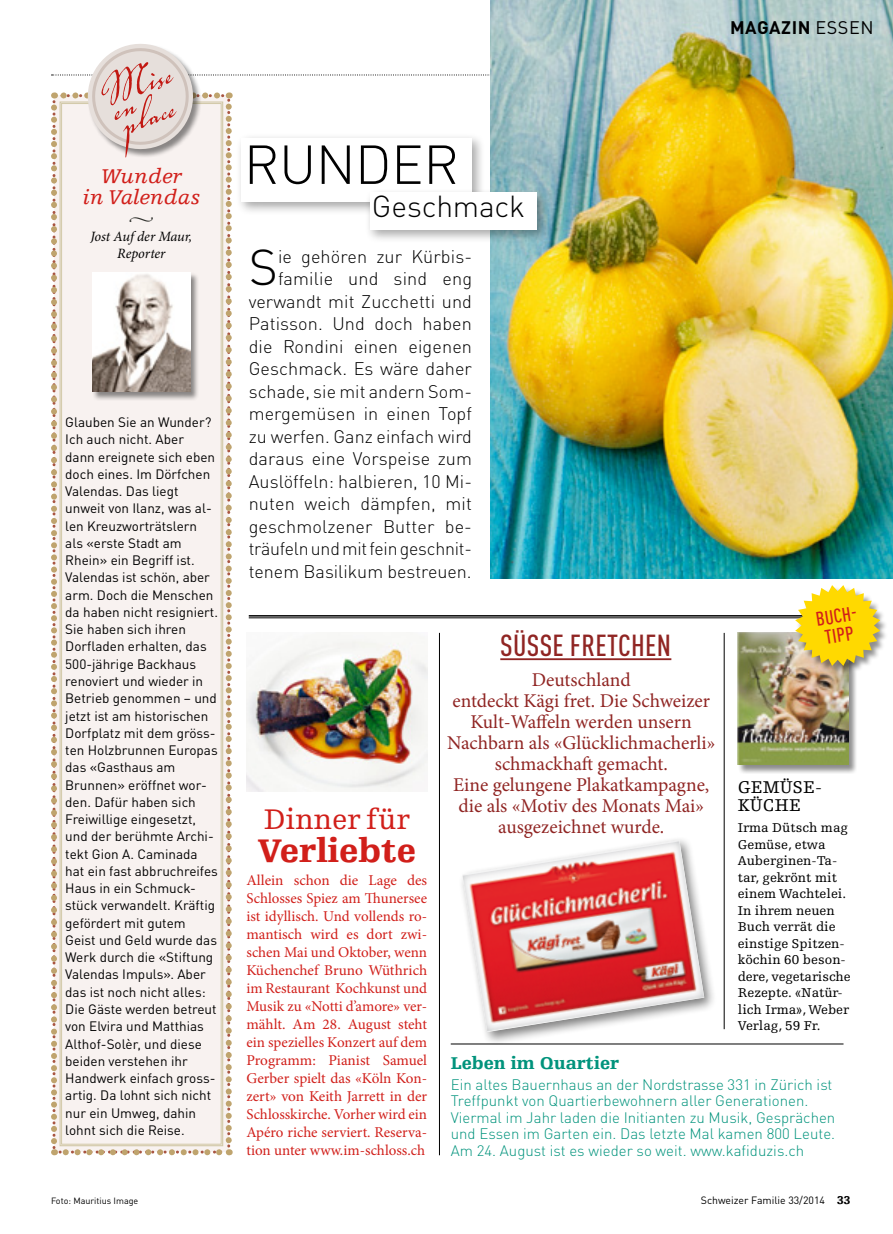
<style>
.page{position:relative;width:893px;height:1234px;background:#fff}
.page>*{position:absolute;margin:0;border:0;box-sizing:border-box;transform-origin:0 0}
._100_Magazin_Headlin{font:300 54px "DIN Pro";letter-spacing:-.005em;color:#000}
._211_Magazintext_DIN{font:300 49.65px "DIN Pro";color:#000}
.AUFTAKT_Headline_rot{font:900 34.5px "Egyptienne FLT Std";color:#d11f1a}
._100_MagazintitelDin{font:500 condensed 30px "DIN Pro";letter-spacing:.01em;color:#902523}
.AUFTAKT_Headline_rot-2{font:30px "Egyptienne FLT Std";color:#d11f1a}
._100_Headline_DIN_li{font:300 30px "DIN Pro";letter-spacing:-.005em;color:#000}
.KOLUMNE_Titel_x04{font:italic 21px/21px "Egyptienne FLT Std";color:#d11f1a;text-align:center}
._211_Magazin_Minion{font:19.5px/21px "Minion Pro";color:#902523;text-align:center}
._100_MagazintitelDin-2{font:500 condensed 19.5px/19.5px "DIN Pro";color:#d11f1a;text-align:center}
._211_Magazintext_DIN-2{font:300 18px/22.5px "DIN Pro";letter-spacing:.005em;color:#000;text-align:right}
._100_kl_Headline_Lin{font:900 18px "Egyptienne FLT Std";letter-spacing:.005em;color:#00937c}
._100_kl_Headline_Lin-2{font:18px/18px "Egyptienne FLT Std";letter-spacing:.005em;color:#000}
.Rubriktitel_12_x01{font:700 18px "DIN Pro";letter-spacing:.03em;color:#000}
._220_GS3sp_oEinz_x08{font:15px/18px "Minion Pro";color:#d11f1a;text-align:justify}
._100_kl_Headline_Lin-3{font:300 15px/16.5px "DIN Pro";color:#00937c}
.t1{font:15px "Minion Pro";color:#2f302c}
.KOLUMNE_Name_x07{font:italic 14.25px "Minion Pro";letter-spacing:-.01em;color:#000}
.KOLUMNE_Text_x08{font:13.5px/17.2px "DIN Pro";color:#000}
._211_Magazintext_Egy{font:13.5px/16.5px "Egyptienne FLT Std";letter-spacing:.005em;color:#000}
.PAGINA_10_Zahl{font:900 12px "Egyptienne FLT Std";color:#000}
.PAGINA_11_Text{font:10.5px "DIN Pro";color:#000}
._800_Fotobyline_x12{font:9px "DIN Pro";color:#000}
.s1{font-weight:400}
</style>
<div class="page">
<img style="left:490px;top:0;width:403px;height:578px">
<div style="left:795px;top:585px;width:94px;height:89px;background:#000;opacity:.45"></div>
<img style="left:51px;top:37px;width:829px;height:1117px">
<hr style="left:439px;top:632px;width:1px;height:522px;background:#000">
<hr style="left:724px;top:632px;width:1px;height:396px;background:#000">
<hr style="left:451px;top:1043px;width:392px;height:1px;background:#000">
<hr style="left:500px;top:658px;width:171px;height:2px;background:#902523">
<div style="left:236px;top:132px;width:249px;height:83px;background:#000;opacity:.35"></div>
<div style="left:241px;top:138px;width:231px;height:63px;background:#fff"></div>
<div style="left:365px;top:187px;width:185px;height:56px;background:#000;opacity:.35"></div>
<div style="left:370px;top:192px;width:167px;height:37px;background:#fff"></div>
<p class="KOLUMNE_Titel_x04" style="left:83px;top:166px;width:119px">Wunder<br>in Valendas</p>
<p class="t1" style="left:129px;top:208px;width:27px">•</p>
<p class="_100_Magazin_Headlin" style="left:244px;top:123px;width:216px">RUNDER</p>
<p class="_100_Headline_DIN_li" style="left:372px;top:183px;width:154px">Geschmack</p>
<p class="Rubriktitel_12_x01" style="left:730px;top:13px;width:145px">MAGAZIN <span class="s1">ESSEN</span></p>
<p class="KOLUMNE_Name_x07" style="left:90px;top:227px;width:103px">Jost Auf der Maur,</p>
<p class="KOLUMNE_Name_x07" style="left:117px;top:243px;width:50px">Reporter</p>
<p class="_211_Magazintext_DIN" style="left:249px;top:229px;width:31px">S</p>
<p class="_211_Magazintext_DIN-2" style="left:249px;top:243px;width:225px">ie gehören zur Kürbis&shy;familie und sind eng verwandt mit Zucchetti und<br>Patisson. Und doch haben die Rondini einen eigenen<br>Geschmack. Es wäre daher schade, sie mit andern Som&shy;mergemüsen in einen Topf zu werfen. Ganz einfach wird daraus eine Vorspeise zum<br>Auslöffeln: halbieren, 10 Mi&shy;nuten weich dämpfen, mit geschmolzener Butter be&shy;träufeln und mit fein geschnit&shy;tenem Basilikum bestreuen.</p>
<p class="KOLUMNE_Text_x08" style="left:65px;top:412px;width:154px">Glauben Sie an Wunder?<br>Ich auch nicht. Aber<br>dann ereignete sich eben doch eines. Im Dörfchen<br>Valendas. Das liegt unweit von Ilanz, was al&shy;len Kreuzworträtslern als «erste Stadt am<br>Rhein» ein Begriff ist.<br>Valendas ist schön, aber arm. Doch die Menschen da haben nicht resigniert.<br>Sie haben sich ihren<br>Dorfladen erhalten, das<br>500-jährige Backhaus renoviert und wieder in<br>Betrieb genommen – und jetzt ist am historischen<br>Dorfplatz mit dem gröss&shy;ten Holzbrunnen Europas das «Gasthaus am<br>Brunnen» eröffnet wor&shy;den. Dafür haben sich<br>Freiwillige eingesetzt, und der berühmte Archi&shy;tekt Gion A. Caminada hat ein fast abbruchreifes<br>Haus in ein Schmuck&shy;stück verwandelt. Kräftig gefördert mit gutem<br>Geist und Geld wurde das<br>Werk durch die «Stiftung<br>Valendas Impuls». Aber das ist noch nicht alles:<br>Die Gäste werden betreut von Elvira und Matthias<br>Althof-Solèr, und diese beiden verstehen ihr<br>Handwerk einfach gross&shy;artig. Da lohnt sich nicht nur ein Umweg, dahin lohnt sich die Reise.</p>
<p class="_100_MagazintitelDin-2" style="left:814px;top:607px;width:44px;rotate:-9deg">BUCH-<br>TIPP</p>
<p class="_100_MagazintitelDin" style="left:500px;top:623px;width:172px">SÜSSE FRETCHEN</p>
<p class="_211_Magazin_Minion" style="left:447px;top:669px;width:270px">Deutschland<br>entdeckt Kägi fret. Die Schweizer<br>Kult-Waffeln werden unsern<br>Nachbarn als «Glücklichmacherli» schmackhaft gemacht.<br>Eine gelungene Plakatkampagne, die als «Motiv des Monats Mai» ausgezeichnet wurde.</p>
<p class="_100_kl_Headline_Lin-2" style="left:738px;top:778px;width:86px">GEMÜSE-<br>KÜCHE</p>
<p class="_211_Magazintext_Egy" style="left:738px;top:819px;width:114px">Irma Dütsch mag<br>Gemüse, etwa<br>Auberginen-Ta&shy;tar, gekrönt mit einem Wachtelei.<br>In ihrem neuen<br>Buch verrät die einstige Spitzen&shy;köchin 60 beson&shy;dere, vegetarische<br>Rezepte. «Natür&shy;lich Irma», Weber<br>Verlag, 59 Fr.</p>
<p class="AUFTAKT_Headline_rot-2" style="left:264px;top:802px;width:147px">Dinner für</p>
<p class="AUFTAKT_Headline_rot" style="left:258px;top:831px;width:160px">Verliebte</p>
<p class="_220_GS3sp_oEinz_x08" style="left:246px;top:871px;width:182px">Allein schon die Lage des Schlosses Spiez am Thunersee ist idyllisch. Und vollends ro&shy;mantisch wird es dort zwi&shy;schen Mai und Oktober, wenn Küchenchef Bruno Wüthrich im Restaurant Kochkunst und Musik zu «Notti d’amore» ver&shy;mählt. Am 28. August steht ein spezielles Konzert auf dem Programm: Pianist Samuel Gerber spielt das «Köln Kon&shy;zert» von Keith Jarrett in der Schlosskirche. Vorher wird ein Apéro riche serviert. Reserva&shy;tion unter www.im-schloss.ch</p>
<p class="_100_kl_Headline_Lin" style="left:451px;top:1052px;width:170px">Leben im Quartier</p>
<p class="_100_kl_Headline_Lin-3" style="left:451px;top:1074px;width:386px">Ein altes Bauernhaus an der Nordstrasse 331 in Zürich ist Treffpunkt von Quartierbewohnern aller Generationen.<br>Viermal im Jahr laden die Initianten zu Musik, Gesprächen und Essen im Garten ein. Das letzte Mal kamen 800 Leute.<br>Am 24. August ist es wieder so weit. www.kafiduzis.ch</p>
<p class="PAGINA_11_Text" style="left:701px;top:1191px;width:126px">Schweizer Familie 33/2014</p>
<p class="PAGINA_10_Zahl" style="left:837px;top:1193px;width:15px">33</p>
<p class="_800_Fotobyline_x12" style="left:51px;top:1193px;width:89px">Foto: Mauritius Image</p>
</div>
